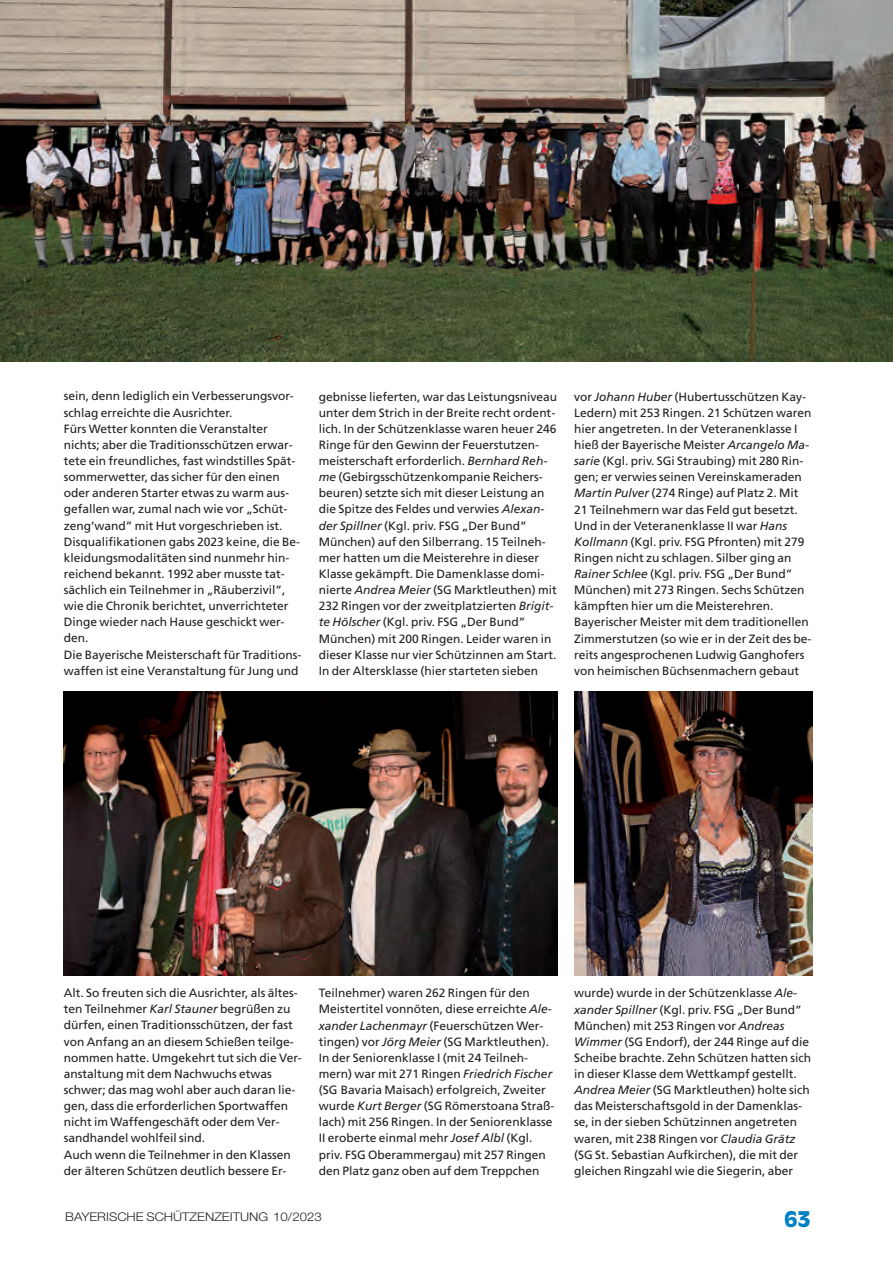
<style>
.page{position:relative;width:893px;height:1263px;background:#fff}
.page>*{position:absolute;margin:0;border:0;box-sizing:border-box;transform-origin:0 0}
.t1{font:900 21px "Antique Olive LT";color:#0080c5}
.t2{font:12px/16.2px "Frutiger LT";color:#231f20}
.t3{font:300 12px "Helvetica Neue LT";color:#231f20;scale:1.1 1}
.s1{font-style:italic}
</style>
<div class="page">
<img style="left:64px;top:691px;width:493px;height:285px">
<img style="left:574px;top:691px;width:238px;height:285px">
<img style="left:0;top:0;width:893px;height:361px">
<p class="t2" style="left:64px;top:388px;width:239px">sein, denn lediglich ein Verbesserungsvor&shy;schlag erreichte die Ausrichter.<br>Fürs Wetter konnten die Veranstalter nichts; aber die Traditionsschützen erwar&shy;tete ein freundliches, fast windstilles Spät&shy;sommerwetter, das sicher für den einen oder anderen Starter etwas zu warm aus&shy;gefallen war, zumal nach wie vor „Schüt - zen g’wand” mit Hut vorgeschrieben ist.<br>Disqualifikationen gabs 2023 keine, die Be&shy;kleidungsmodalitäten sind nunmehr hin&shy;reichend bekannt. 1992 aber musste tat&shy;sächlich ein Teilnehmer in „Räuberzivil”, wie die Chronik berichtet, unverrichteter Dinge wieder nach Hause geschickt wer&shy;den.<br>Die Bayerische Meisterschaft für Traditions&shy;waffen ist eine Veranstaltung für Jung und</p>
<p class="t2" style="left:319px;top:388px;width:240px">gebnisse lieferten, war das Leistungsniveau unter dem Strich in der Breite recht ordent&shy;lich. In der Schützenklasse waren heuer 246<br>Ringe für den Gewinn der Feuerstutzen&shy;meisterschaft erforderlich. <span class="s1">Bernhard Reh&shy;me</span> (Gebirgsschützenkompanie Reichers - beuren) setzte sich mit dieser Leistung an die Spitze des Feldes und verwies <span class="s1">Alexan&shy;der Spillner</span> (Kgl. priv. FSG „Der Bund” München) auf den Silberrang. 15 Teilneh&shy;mer hatten um die Meisterehre in dieser Klasse gekämpft. Die Damenklasse domi&shy;nierte <span class="s1">Andrea Meier</span> (SG Marktleuthen) mit 232 Ringen vor der zweitplatzierten <span class="s1">Brigit&shy;te Hölscher</span> (Kgl. priv. FSG „Der Bund” München) mit 200 Ringen. Leider waren in dieser Klasse nur vier Schützinnen am Start.<br>In der Altersklasse (hier starteten sieben</p>
<p class="t2" style="left:574px;top:388px;width:239px">vor <span class="s1">Johann Huber</span> (Hubertusschützen Kay-Ledern) mit 253 Ringen. 21 Schützen waren hier angetreten. In der Veteranenklasse I hieß der Bayerische Meister <span class="s1">Arcangelo Ma&shy;sarie</span> (Kgl. priv. SGi Straubing) mit 280 Rin&shy;gen; er verwies seinen Vereinskameraden <span class="s1">Martin Pulver</span> (274 Ringe) auf Platz 2. Mit 21 Teilnehmern war das Feld gut besetzt.<br>Und in der Veteranenklasse II war <span class="s1">Hans Kollmann</span> (Kgl. priv. FSG Pfronten) mit 279<br>Ringen nicht zu schlagen. Silber ging an <span class="s1">Rainer Schlee</span> (Kgl. priv. FSG „Der Bund” München) mit 273 Ringen. Sechs Schützen kämpften hier um die Meisterehren.<br>Bayerischer Meister mit dem traditionellen Zimmerstutzen (so wie er in der Zeit des be&shy;reits angesprochenen Ludwig Ganghofers von heimischen Büchsenmachern gebaut</p>
<p class="t2" style="left:64px;top:985px;width:240px">Alt. So freuten sich die Ausrichter, als ältes&shy;ten Teilnehmer <span class="s1">Karl Stauner</span> begrüßen zu dürfen, einen Traditionsschützen, der fast von Anfang an an diesem Schießen teilge&shy;nommen hatte. Umgekehrt tut sich die Ver&shy;anstaltung mit dem Nachwuchs etwas schwer; das mag wohl aber auch daran lie&shy;gen, dass die erforderlichen Sportwaffen nicht im Waffengeschäft oder dem Ver&shy;sandhandel wohlfeil sind.<br>Auch wenn die Teilnehmer in den Klassen der älteren Schützen deutlich bessere Er-</p>
<p class="t2" style="left:319px;top:985px;width:237px">Teilnehmer) waren 262 Ringen für den Meistertitel vonnöten, diese erreichte <span class="s1">Ale&shy;xander Lachenmayr</span> (Feuerschützen Wer&shy;tingen) vor <span class="s1">Jörg Meier</span> (SG Marktleuthen).<br>In der Seniorenklasse I (mit 24 Teilneh&shy;mern) war mit 271 Ringen <span class="s1">Friedrich Fischer </span>(SG Bavaria Maisach) erfolgreich, Zweiter wurde <span class="s1">Kurt Berger</span> (SG Römerstoana Straß&shy;lach) mit 256 Ringen. In der Seniorenklasse II eroberte einmal mehr <span class="s1">Josef Albl</span> (Kgl. priv. FSG Oberammergau) mit 257 Ringen den Platz ganz oben auf dem Treppchen</p>
<p class="t2" style="left:574px;top:985px;width:239px">wurde) wurde in der Schützenklasse <span class="s1">Ale&shy;xander Spillner</span> (Kgl. priv. FSG „Der Bund” München) mit 253 Ringen vor <span class="s1">Andreas Wimmer</span> (SG Endorf), der 244 Ringe auf die Scheibe brachte. Zehn Schützen hatten sich in dieser Klasse dem Wettkampf gestellt.<br><span class="s1">Andrea Meier</span> (SG Marktleuthen) holte sich das Meisterschaftsgold in der Damenklas&shy;se, in der sieben Schützinnen angetreten waren, mit 238 Ringen vor <span class="s1">Claudia Grätz </span>(SG St. Sebastian Aufkirchen), die mit der gleichen Ringzahl wie die Siegerin, aber</p>
<p class="t3" style="left:65px;top:1213px;width:235px">BAYERISCHE SCHÜTZENZEITUNG 10/2023</p>
<h1 class="t1" style="left:784px;top:1211px;width:28px">63</h1>
</div>
